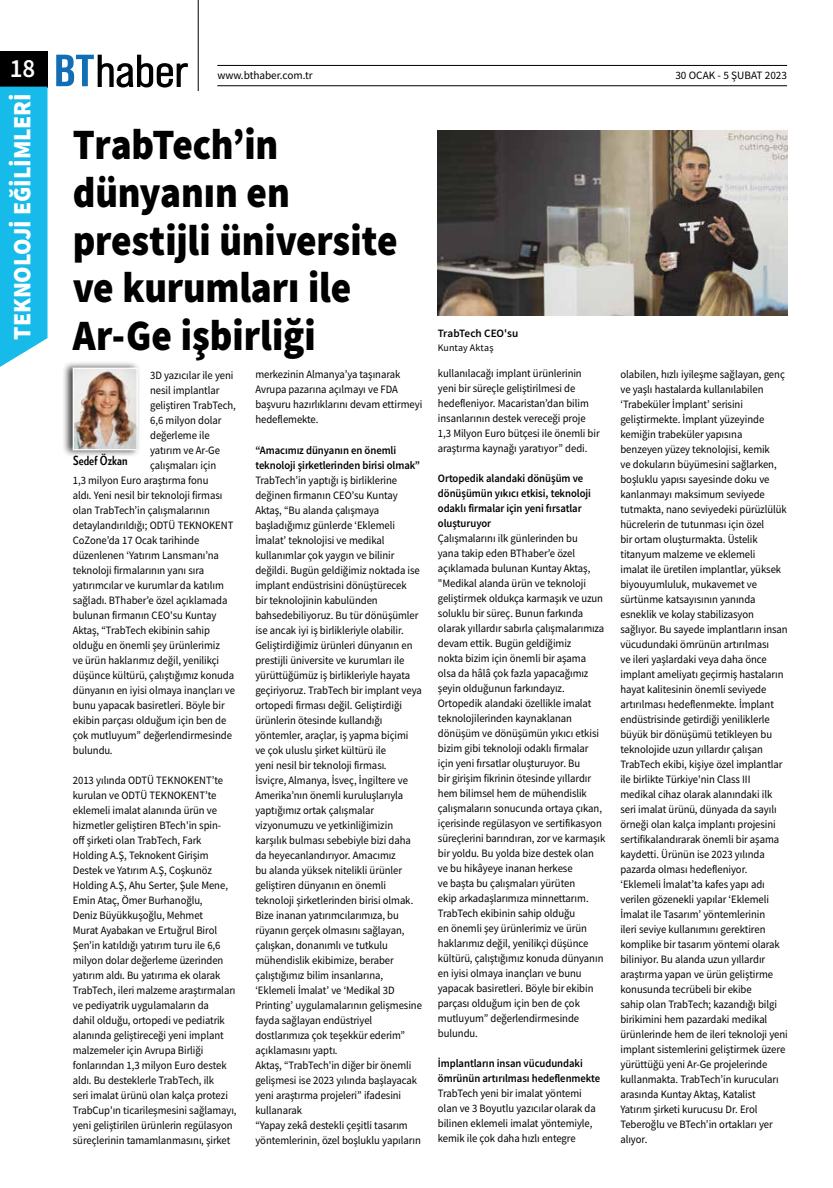
<style>
.page{position:relative;width:833px;height:1188px;background:#fff}
.page>*{position:absolute;margin:0;border:0;box-sizing:border-box;transform-origin:0 0}
.t1{font:43.38px/47.5px "Source Sans Variable";letter-spacing:.06em;color:#000;scale:.9 1}
.t2{font:26.25px "Source Sans Variable";color:#fff;scale:.95 1}
.t3{font:25px "Source Sans Variable";letter-spacing:.04em;color:#fff;scale:.95 1}
.t4{font:700 12.5px "Verlag Condensed";color:#000}
.t5{font:11.25px/15px "Source Sans Variable";letter-spacing:.015em;color:#000;scale:.95 1}
.t6{font:11.25px "Source Sans Variable";letter-spacing:.015em;color:#000}
.t7{font:10px "Source Sans Variable";letter-spacing:.03em;color:#000}
</style>
<div class="page">
<div style="left:0;top:51px;width:47px;height:37px;background:#000"></div>
<hr style="left:198px;top:0;width:1px;height:91px;background:#000">
<svg style="left:56px;top:55px;width:132px;height:32px"></svg>
<hr style="left:217px;top:85px;width:570px;height:1px;background:#000">
<hr style="left:217px;top:65px;width:570px;height:1px;background:#000">
<div style="left:0;top:87px;width:47px;height:280px;background:#17bbe9"></div>
<img style="left:438px;top:130px;width:349px;height:185px">
<div style="left:62px;top:360px;width:79px;height:97px;background:#000;opacity:.75"></div>
<img style="left:75px;top:369px;width:61px;height:79px">
<div style="left:73px;top:367px;width:65px;height:83px;border:1px solid #fff"></div>
<h2 class="t2" style="left:10px;top:53px;width:27px">18</h2>
<p class="t6" style="left:217px;top:69px;width:96px">www.bthaber.com.tr</p>
<p class="t6" style="left:675px;top:69px;width:113px">30 OCAK - 5 ŞUBAT 2023</p>
<h3 class="t3" style="left:7px;top:339px;width:259px;rotate:-90deg">TEKNOLOJİ EĞİLİMLERİ</h3>
<h1 class="t1" style="left:73px;top:122px;width:360px">TrabTech’in dünyanın en prestijli üniversite ve kurumları ile<br>Ar-Ge işbirliği</h1>
<p class="t5" style="left:150px;top:367px;width:89px">3D yazıcılar ile yeni</p>
<p class="t5" style="left:150px;top:382px;width:74px">nesil implantlar</p>
<p class="t5" style="left:150px;top:397px;width:91px">geliştiren TrabTech,</p>
<p class="t5" style="left:150px;top:412px;width:76px">6,6 milyon dolar</p>
<p class="t5" style="left:150px;top:427px;width:64px">değerleme ile</p>
<p class="t5" style="left:150px;top:442px;width:75px">yatırım ve Ar-Ge</p>
<p class="t5" style="left:150px;top:457px;width:71px">çalışmaları için</p>
<p class="t5" style="left:73px;top:472px;width:144px">1,3 milyon Euro araştırma fonu</p>
<p class="t5" style="left:73px;top:487px;width:159px">aldı. Yeni nesil bir teknoloji firması</p>
<p class="t5" style="left:73px;top:502px;width:146px">olan TrabTech’in çalışmalarının</p>
<p class="t5" style="left:73px;top:517px;width:170px">detaylandırıldığı; ODTÜ TEKNOKENT</p>
<p class="t5" style="left:73px;top:532px;width:134px">CoZone’da 17 Ocak tarihinde</p>
<p class="t5" style="left:73px;top:547px;width:155px">düzenlenen ‘Yatırım Lansmanı’na</p>
<p class="t5" style="left:73px;top:562px;width:140px">teknoloji firmalarının yanı sıra</p>
<p class="t5" style="left:73px;top:577px;width:160px">yatırımcılar ve kurumlar da katılım</p>
<p class="t5" style="left:73px;top:592px;width:164px">sağladı. BThaber’e özel açıklamada</p>
<p class="t5" style="left:73px;top:607px;width:152px">bulunan firmanın CEO'su Kuntay</p>
<p class="t5" style="left:73px;top:622px;width:146px">Aktaş, “TrabTech ekibinin sahip</p>
<p class="t5" style="left:73px;top:637px;width:156px">olduğu en önemli şey ürünlerimiz</p>
<p class="t5" style="left:73px;top:652px;width:155px">ve ürün haklarımız değil, yenilikçi</p>
<p class="t5" style="left:73px;top:667px;width:171px">düşünce kültürü, çalıştığımız konuda</p>
<p class="t5" style="left:73px;top:682px;width:172px">dünyanın en iyisi olmaya inançları ve</p>
<p class="t5" style="left:73px;top:697px;width:161px">bunu yapacak basiretleri. Böyle bir</p>
<p class="t5" style="left:73px;top:712px;width:163px">ekibin parçası olduğum için ben de</p>
<p class="t5" style="left:73px;top:727px;width:169px">çok mutluyum” değerlendirmesinde</p>
<p class="t5" style="left:73px;top:742px;width:43px">bulundu.</p>
<p class="t5" style="left:73px;top:772px;width:173px">2013 yılında ODTÜ TEKNOKENT’te kurulan ve ODTÜ TEKNOKENT’te eklemeli imalat alanında ürün ve hizmetler geliştiren BTech'in spin&shy;off şirketi olan TrabTech, Fark Holding A.Ş, Teknokent Girişim Destek ve Yatırım A.Ş, Coşkunöz Holding A.Ş, Ahu Serter, Şule Mene, Emin Ataç, Ömer Burhanoğlu,<br>Deniz Büyükkuşoğlu, Mehmet<br>Murat Ayabakan ve Ertuğrul Birol Şen’in katıldığı yatırım turu ile 6,6 milyon dolar değerleme üzerinden yatırım aldı. Bu yatırıma ek olarak TrabTech, ileri malzeme araştırmaları ve pediyatrik uygulamaların da<br>dahil olduğu, ortopedi ve pediatrik alanında geliştireceği yeni implant malzemeler için Avrupa Birliği fonlarından 1,3 milyon Euro destek aldı. Bu desteklerle TrabTech, ilk<br>seri imalat ürünü olan kalça protezi TrabCup'ın ticarileşmesini sağlamayı, yeni geliştirilen ürünlerin regülasyon süreçlerinin tamamlanmasını, şirket</p>
<p class="t6" style="left:438px;top:327px;width:82px">TrabTech CEO'su</p>
<p class="t7" style="left:438px;top:342px;width:57px">Kuntay Aktaş</p>
<p class="t5" style="left:438px;top:366px;width:171px">kullanılacağı implant ürünlerinin yeni bir süreçle geliştirilmesi de hedefleniyor. Macaristan’dan bilim insanlarının destek vereceği proje 1,3 Milyon Euro bütçesi ile önemli bir araştırma kaynağı yaratıyor” dedi.</p>
<p class="t5" style="left:438px;top:471px;width:177px">Ortopedik alandaki dönüşüm ve dönüşümün yıkıcı etkisi, teknoloji odaklı firmalar için yeni fırsatlar oluşturuyor<br>Çalışmalarını ilk günlerinden bu<br>yana takip eden BThaber’e özel açıklamada bulunan Kuntay Aktaş, "Medikal alanda ürün ve teknoloji geliştirmek oldukça karmaşık ve uzun soluklu bir süreç. Bunun farkında olarak yıllardır sabırla çalışmalarımıza devam ettik. Bugün geldiğimiz<br>nokta bizim için önemli bir aşama olsa da hâlâ çok fazla yapacağımız şeyin olduğunun farkındayız.<br>Ortopedik alandaki özellikle imalat teknolojilerinden kaynaklanan dönüşüm ve dönüşümün yıkıcı etkisi bizim gibi teknoloji odaklı firmalar için yeni fırsatlar oluşturuyor. Bu<br>bir girişim fikrinin ötesinde yıllardır hem bilimsel hem de mühendislik çalışmaların sonucunda ortaya çıkan, içerisinde regülasyon ve sertifikasyon süreçlerini barındıran, zor ve karmaşık bir yoldu. Bu yolda bize destek olan ve bu hikâyeye inanan herkese<br>ve başta bu çalışmaları yürüten<br>ekip arkadaşlarımıza minnettarım.<br>TrabTech ekibinin sahip olduğu<br>en önemli şey ürünlerimiz ve ürün haklarımız değil, yenilikçi düşünce kültürü, çalıştığımız konuda dünyanın en iyisi olmaya inançları ve bunu yapacak basiretleri. Böyle bir ekibin parçası olduğum için ben de çok mutluyum” değerlendirmesinde bulundu.</p>
<p class="t5" style="left:438px;top:1055px;width:172px">İmplantların insan vücudundaki ömrünün artırılması hedeflenmekte TrabTech yeni bir imalat yöntemi olan ve 3 Boyutlu yazıcılar olarak da bilinen eklemeli imalat yöntemiyle, kemik ile çok daha hızlı entegre</p>
<p class="t5" style="left:620px;top:366px;width:177px">olabilen, hızlı iyileşme sağlayan, genç ve yaşlı hastalarda kullanılabilen ‘Trabeküler İmplant’ serisini geliştirmekte. İmplant yüzeyinde kemiğin trabeküler yapısına<br>benzeyen yüzey teknolojisi, kemik<br>ve dokuların büyümesini sağlarken, boşluklu yapısı sayesinde doku ve kanlanmayı maksimum seviyede tutmakta, nano seviyedeki pürüzlülük hücrelerin de tutunması için özel<br>bir ortam oluşturmakta. Üstelik titanyum malzeme ve eklemeli<br>imalat ile üretilen implantlar, yüksek biyouyumluluk, mukavemet ve sürtünme katsayısının yanında esneklik ve kolay stabilizasyon sağlıyor. Bu sayede implantların insan vücudundaki ömrünün artırılması<br>ve ileri yaşlardaki veya daha önce implant ameliyatı geçirmiş hastaların hayat kalitesinin önemli seviyede artırılması hedeflenmekte. İmplant endüstrisinde getirdiği yeniliklerle büyük bir dönüşümü tetikleyen bu teknolojide uzun yıllardır çalışan TrabTech ekibi, kişiye özel implantlar ile birlikte Türkiye'nin Class III medikal cihaz olarak alanındaki ilk seri imalat ürünü, dünyada da sayılı örneği olan kalça implantı projesini sertifikalandırarak önemli bir aşama kaydetti. Ürünün ise 2023 yılında pazarda olması hedefleniyor. ‘Eklemeli İmalat’ta kafes yapı adı verilen gözenekli yapılar ‘Eklemeli İmalat ile Tasarım’ yöntemlerinin<br>ileri seviye kullanımını gerektiren komplike bir tasarım yöntemi olarak biliniyor. Bu alanda uzun yıllardır araştırma yapan ve ürün geliştirme konusunda tecrübeli bir ekibe<br>sahip olan TrabTech; kazandığı bilgi birikimini hem pazardaki medikal ürünlerinde hem de ileri teknoloji yeni implant sistemlerini geliştirmek üzere yürüttüğü yeni Ar-Ge projelerinde kullanmakta. TrabTech’in kurucuları arasında Kuntay Aktaş, Katalist Yatırım şirketi kurucusu Dr. Erol Teberoğlu ve BTech’in ortakları yer alıyor.</p>
<p class="t5" style="left:255px;top:367px;width:177px">merkezinin Almanya’ya taşınarak<br>Avrupa pazarına açılmayı ve FDA başvuru hazırlıklarını devam ettirmeyi hedeflemekte.</p>
<p class="t5" style="left:255px;top:442px;width:177px">“Amacımız dünyanın en önemli teknoloji şirketlerinden birisi olmak” TrabTech’in yaptığı iş birliklerine değinen firmanın CEO'su Kuntay Aktaş, “Bu alanda çalışmaya başladığımız günlerde ‘Eklemeli İmalat’ teknolojisi ve medikal kullanımlar çok yaygın ve bilinir değildi. Bugün geldiğimiz noktada ise implant endüstrisini dönüştürecek<br>bir teknolojinin kabulünden bahsedebiliyoruz. Bu tür dönüşümler ise ancak iyi iş birlikleriyle olabilir.<br>Geliştirdiğimiz ürünleri dünyanın en prestijli üniversite ve kurumları ile yürüttüğümüz iş birlikleriyle hayata geçiriyoruz. TrabTech bir implant veya ortopedi firması değil. Geliştirdiği ürünlerin ötesinde kullandığı yöntemler, araçlar, iş yapma biçimi<br>ve çok uluslu şirket kültürü ile<br>yeni nesil bir teknoloji firması.<br>İsviçre, Almanya, İsveç, İngiltere ve Amerika’nın önemli kuruluşlarıyla yaptığımız ortak çalışmalar vizyonumuzu ve yetkinliğimizin karşılık bulması sebebiyle bizi daha da heyecanlandırıyor. Amacımız<br>bu alanda yüksek nitelikli ürünler geliştiren dünyanın en önemli teknoloji şirketlerinden birisi olmak.<br>Bize inanan yatırımcılarımıza, bu rüyanın gerçek olmasını sağlayan, çalışkan, donanımlı ve tutkulu mühendislik ekibimize, beraber çalıştığımız bilim insanlarına, ‘Eklemeli İmalat’ ve ‘Medikal 3D Printing’ uygulamalarının gelişmesine fayda sağlayan endüstriyel dostlarımıza çok teşekkür ederim” açıklamasını yaptı.<br>Aktaş, “TrabTech'in diğer bir önemli gelişmesi ise 2023 yılında başlayacak yeni araştırma projeleri” ifadesini kullanarak<br>“Yapay zekâ destekli çeşitli tasarım yöntemlerinin, özel boşluklu yapıların</p>
<p class="t4" style="left:73px;top:450px;width:56px">Sedef Özkan</p>
</div>
